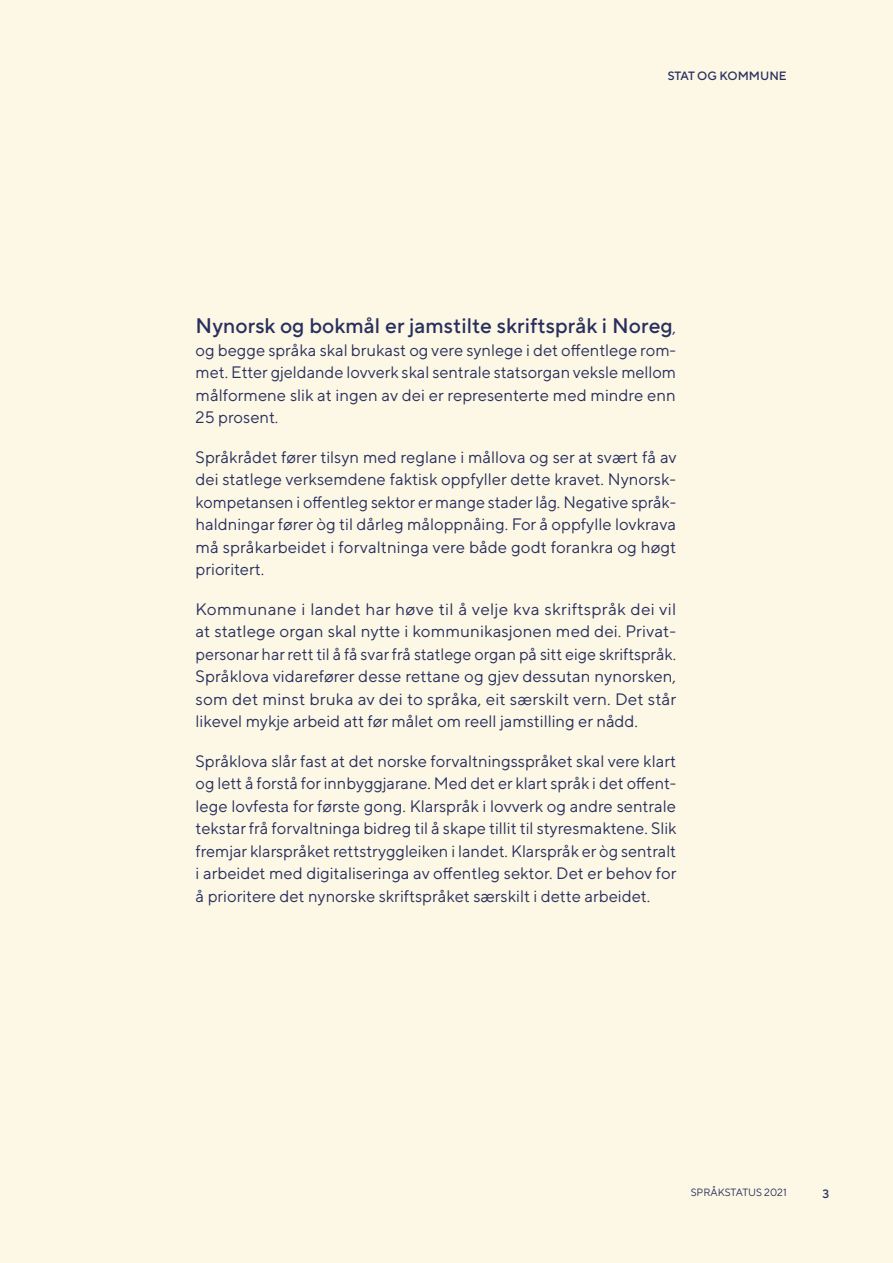
<style>
.page{position:relative;width:893px;height:1263px;background:#fdf7e5}
.page>*{position:absolute;margin:0;border:0;box-sizing:border-box;transform-origin:0 0}
.t1{font:500 21px "TT Norms Pro";letter-spacing:.005em;color:#28305e}
.t2{font:16.5px/22.5px "TT Norms Pro";color:#28305e;text-align:justify}
.t3{font:500 12px "TT Norms Pro";color:#28305e}
.t4{font:10.5px "TT Norms Pro";color:#28305e}
.s1{font-weight:400;font-size:16.5px}
</style>
<div class="page">
<p class="t3" style="left:668px;top:68px;width:120px">STAT OG KOMMUNE</p>
<p class="t1" style="left:196px;top:312px;width:482px">Nynorsk og bokmål er jamstilte skriftspråk i Noreg<span class="s1">,</span></p>
<p class="t2" style="left:196px;top:338px;width:482px">og begge språka skal brukast og vere synlege i det offentlege rom&shy;met. Etter gjeldande lovverk skal sentrale statsorgan veksle mellom målformene slik at ingen av dei er representerte med mindre enn 25 prosent.</p>
<p class="t2" style="left:196px;top:445px;width:482px">Språkrådet fører tilsyn med reglane i mållova og ser at svært få av dei statlege verksemdene faktisk oppfyller dette kravet. Nynorsk&shy;kompetansen i offentleg sektor er mange stader låg. Negative språk&shy;haldningar fører òg til dårleg måloppnåing. For å oppfylle lovkrava må språkarbeidet i forvaltninga vere både godt forankra og høgt prioritert.</p>
<p class="t2" style="left:196px;top:597px;width:482px">Kommunane i landet har høve til å velje kva skriftspråk dei vil at statlege organ skal nytte i kommunikasjonen med dei. Privat&shy;personar har rett til å få svar frå statlege organ på sitt eige skriftspråk.<br>Språklova vidarefører desse rettane og gjev dessutan nynorsken, som det minst bruka av dei to språka, eit særskilt vern. Det står likevel mykje arbeid att før målet om reell jamstilling er nådd.</p>
<p class="t2" style="left:196px;top:749px;width:482px">Språklova slår fast at det norske forvaltningsspråket skal vere klart og lett å forstå for innbyggjarane. Med det er klart språk i det offent&shy;lege lovfesta for første gong. Klarspråk i lovverk og andre sentrale tekstar frå forvaltninga bidreg til å skape tillit til styresmaktene. Slik fremjar klarspråket rettstryggleiken i landet. Klarspråk er òg sentralt i arbeidet med digitaliseringa av offentleg sektor. Det er behov for å prioritere det nynorske skriftspråket særskilt i dette arbeidet.</p>
<p class="t4" style="left:691px;top:1186px;width:97px">SPRÅKSTATUS 2021</p>
<p class="t3" style="left:822px;top:1186px;width:8px">3</p>
</div>
